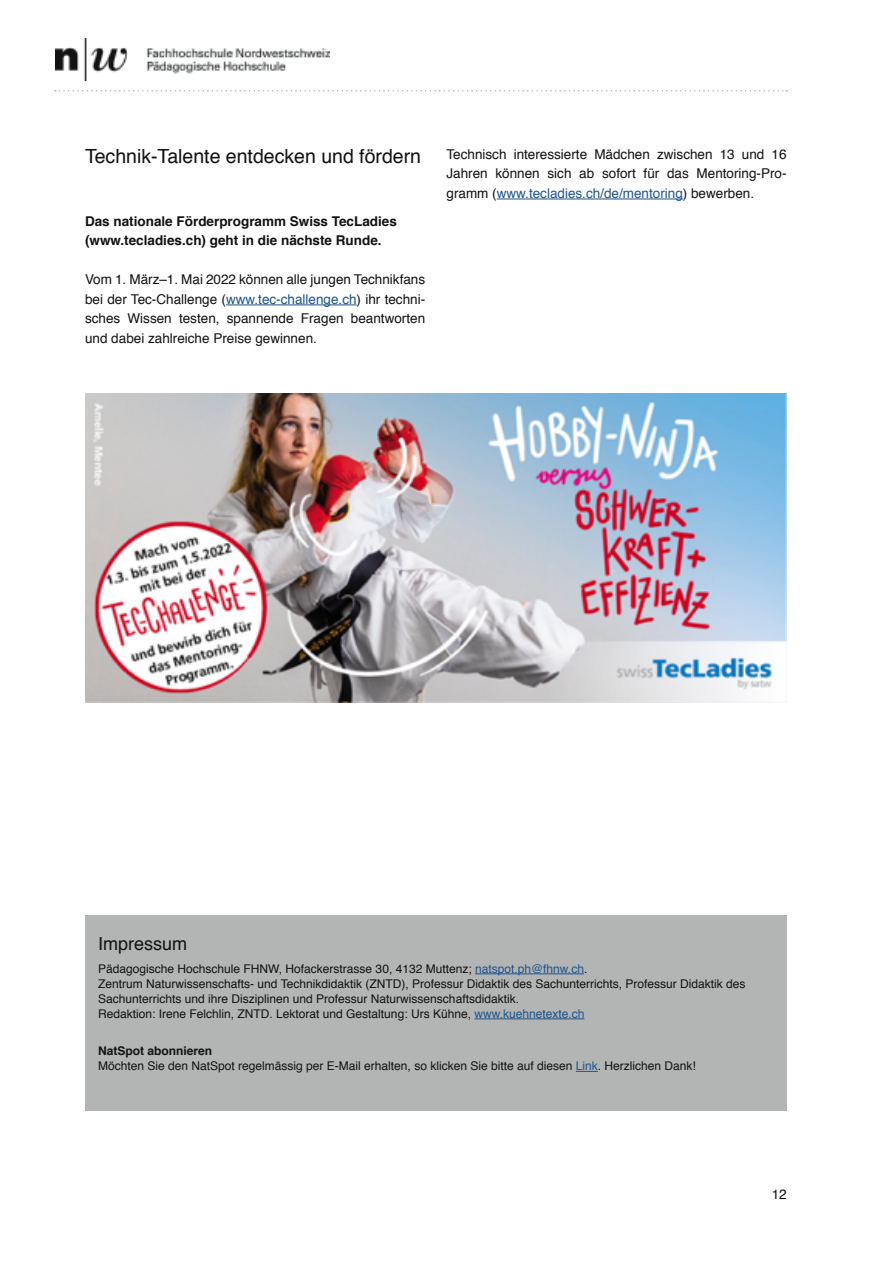
<style>
.page{position:relative;width:893px;height:1263px;background:#fff}
.page>*{position:absolute;margin:0;border:0;box-sizing:border-box;transform-origin:0 0}
.t1{font:19.5px "Helvetica";color:#121212}
.t2{font:18px "Helvetica";color:#121212}
.t3{font:13.5px/19.5px "Helvetica";color:#121212;text-align:justify}
.t4{font:700 13.5px/19.5px "Helvetica";color:#121212}
.t5{font:12px/15px "Helvetica";color:#121212}
.s1{color:#1f548a}
.s2{font-weight:700}
</style>
<div class="page">
<hr style="left:226px;top:305px;width:131px;height:1px;background:#1f548a">
<svg style="left:55px;top:90px;width:732px;height:1px"></svg>
<img style="left:55px;top:38px;width:275px;height:43px">
<img style="left:85px;top:393px;width:702px;height:309px">
<div style="left:85px;top:915px;width:702px;height:196px;background:#b3b5b4"></div>
<hr style="left:475px;top:973px;width:109px;height:1px;background:#1f548a">
<hr style="left:474px;top:1018px;width:110px;height:1px;background:#1f548a">
<svg style="left:576px;top:1071px;width:22px;height:1px"></svg>
<hr style="left:497px;top:199px;width:186px;height:1px;background:#1f548a">
<h1 class="t1" style="left:85px;top:142px;width:338px">Technik-Talente entdecken und fördern</h1>
<p class="t4" style="left:85px;top:212px;width:313px">Das nationale Förderprogramm Swiss TecLadies (www.tecladies.ch) geht in die nächste Runde.</p>
<p class="t3" style="left:85px;top:270px;width:342px">Vom 1. März–1. Mai 2022 können alle jungen Technikfans bei der Tec-Challenge (<span class="s1">www.tec-challenge.ch</span>) ihr techni&shy;sches Wissen testen, spannende Fragen beantworten und dabei zahlreiche Preise gewinnen.</p>
<p class="t3" style="left:446px;top:145px;width:342px">Technisch interessierte Mädchen zwischen 13 und 16<br>Jahren können sich ab sofort für das Mentoring-Pro&shy;gramm (<span class="s1">www.tecladies.ch/de/mentoring</span>) bewerben.</p>
<h2 class="t2" style="left:98px;top:930px;width:91px">Impressum</h2>
<p class="t5" style="left:98px;top:961px;width:649px">Pädagogische Hochschule FHNW, Hofackerstrasse 30, 4132 Muttenz; <span class="s1">natspot.ph@fhnw.ch</span>.<br>Zentrum Naturwissenschafts- und Technikdidaktik (ZNTD), Professur Didaktik des Sachunterrichts, Professur Didaktik des Sachunterrichts und ihre Disziplinen und Professur Naturwissenschaftsdidaktik.<br>Redaktion: Irene Felchlin, ZNTD. Lektorat und Gestaltung: Urs Kühne, <span class="s1">www.kuehnetexte.ch</span></p>
<p class="t5" style="left:98px;top:1044px;width:599px"><span class="s2">NatSpot abonnieren<br></span>Möchten Sie den NatSpot regelmässig per E-Mail erhalten, so klicken Sie bitte auf diesen <span class="s1">Link</span>. Herzlichen Dank!</p>
<p class="t3" style="left:772px;top:1185px;width:17px">12</p>
</div>
